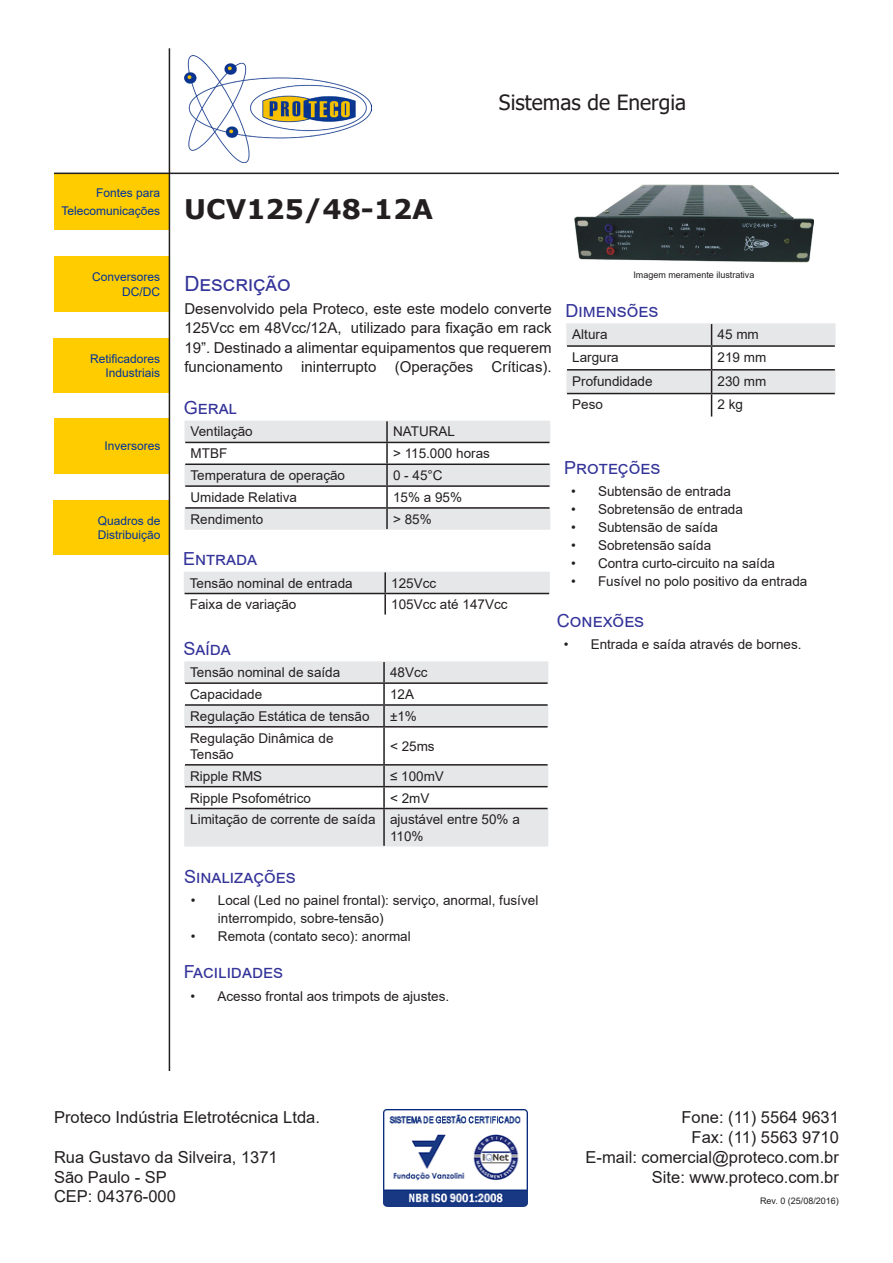
<style>
.page{position:relative;width:893px;height:1263px;background:#fff}
.page>*{position:absolute;margin:0;border:0;box-sizing:border-box;transform-origin:0 0}
.t1{font:700 27px "Verdana";color:#231f20}
.t2{font:21px "Tahoma";color:#231f20}
.t3{font:21px "Arial";color:#339}
.t4{font:18px "Arial";color:#339}
.t5{font:16.5px "Arial";color:#231f20}
.t6{font:15px/19.5px "Arial";color:#231f20;text-align:justify}
.t7{font:13.5px/16.2px "Arial";color:#231f20}
.t8{font:12px/14.4px "Arial";color:#039;text-align:right}
.t9{font:9px "Arial";color:#231f20}
</style>
<div class="page">
<div style="left:53px;top:338px;width:116px;height:55px;background:#fc0"></div>
<div style="left:54px;top:256px;width:115px;height:56px;background:#fc0"></div>
<div style="left:54px;top:174px;width:115px;height:56px;background:#fc0"></div>
<hr style="left:54px;top:173px;width:785px;height:1px;background:#231f20">
<img style="left:184px;top:55px;width:188px;height:107px">
<svg style="left:185px;top:421px;width:365px;height:109px"></svg>
<hr style="left:386px;top:421px;width:2px;height:21px;background:#231f20">
<hr style="left:185px;top:442px;width:202px;height:1px;background:#231f20">
<hr style="left:387px;top:442px;width:162px;height:1px;background:#231f20">
<hr style="left:386px;top:443px;width:2px;height:20px;background:#231f20">
<hr style="left:185px;top:463px;width:202px;height:2px;background:#231f20">
<hr style="left:387px;top:463px;width:162px;height:2px;background:#231f20">
<hr style="left:386px;top:465px;width:2px;height:20px;background:#231f20">
<hr style="left:185px;top:485px;width:202px;height:2px;background:#231f20">
<hr style="left:387px;top:485px;width:162px;height:2px;background:#231f20">
<hr style="left:386px;top:487px;width:2px;height:20px;background:#231f20">
<hr style="left:185px;top:507px;width:202px;height:2px;background:#231f20">
<hr style="left:387px;top:507px;width:162px;height:2px;background:#231f20">
<hr style="left:386px;top:509px;width:2px;height:20px;background:#231f20">
<div style="left:184px;top:572px;width:366px;height:21px;background:#e6e7e9"></div>
<hr style="left:384px;top:572px;width:2px;height:21px;background:#231f20">
<hr style="left:185px;top:593px;width:200px;height:1px;background:#231f20">
<hr style="left:385px;top:593px;width:164px;height:1px;background:#231f20">
<hr style="left:384px;top:594px;width:2px;height:21px;background:#231f20">
<svg style="left:184px;top:661px;width:364px;height:185px;fill:#e6e7e9"></svg>
<hr style="left:383px;top:662px;width:2px;height:20px;background:#231f20">
<hr style="left:185px;top:682px;width:199px;height:2px;background:#231f20">
<hr style="left:384px;top:682px;width:164px;height:2px;background:#231f20">
<hr style="left:383px;top:684px;width:2px;height:20px;background:#231f20">
<hr style="left:185px;top:704px;width:199px;height:2px;background:#231f20">
<hr style="left:384px;top:704px;width:164px;height:2px;background:#231f20">
<hr style="left:383px;top:706px;width:2px;height:20px;background:#231f20">
<hr style="left:185px;top:726px;width:199px;height:1px;background:#231f20">
<hr style="left:384px;top:726px;width:164px;height:1px;background:#231f20">
<hr style="left:383px;top:727px;width:2px;height:37px;background:#231f20">
<hr style="left:185px;top:764px;width:199px;height:2px;background:#231f20">
<hr style="left:384px;top:764px;width:164px;height:2px;background:#231f20">
<hr style="left:383px;top:766px;width:2px;height:20px;background:#231f20">
<hr style="left:185px;top:786px;width:199px;height:1px;background:#231f20">
<hr style="left:384px;top:786px;width:164px;height:1px;background:#231f20">
<hr style="left:383px;top:787px;width:2px;height:21px;background:#231f20">
<hr style="left:185px;top:808px;width:199px;height:1px;background:#231f20">
<hr style="left:384px;top:808px;width:164px;height:1px;background:#231f20">
<hr style="left:383px;top:809px;width:2px;height:37px;background:#231f20">
<svg style="left:566px;top:323px;width:270px;height:93px"></svg>
<div style="left:54px;top:500px;width:115px;height:55px;background:#fc0"></div>
<div style="left:54px;top:418px;width:115px;height:56px;background:#fc0"></div>
<hr style="left:169px;top:48px;width:1px;height:1023px;background:#231f20">
<img style="left:383px;top:1109px;width:144px;height:98px">
<img style="left:574px;top:185px;width:240px;height:77px">
<p class="t2" style="left:499px;top:88px;width:189px">Sistemas de Energia</p>
<p class="t8" style="left:61px;top:184px;width:100px;line-height:18px">Fontes para<br>Telecomunicações</p>
<p class="t8" style="left:92px;top:270px;width:70px">Conversores<br>DC/DC</p>
<p class="t8" style="left:90px;top:351px;width:72px">Retificadores<br>Industriais</p>
<p class="t8" style="left:105px;top:439px;width:58px">Inversores</p>
<p class="t8" style="left:98px;top:513px;width:64px;text-align:left">Quadros de<br>Distribuição</p>
<p class="t1" style="left:184px;top:190px;width:250px">UCV125/48-12A</p>
<p class="t9" style="left:633px;top:268px;width:123px">Imagem meramente ilustrativa</p>
<p class="t3" style="left:184px;top:269px;width:108px">Descrição</p>
<p class="t6" style="left:184px;top:299px;width:369px">Desenvolvido pela Proteco, este este modelo converte 125Vcc em 48Vcc/12A, utilizado para fixação em rack 19”. Destinado a alimentar equipamentos que requerem funcionamento ininterrupto (Operações Críticas).</p>
<p class="t4" style="left:184px;top:395px;width:55px">Geral</p>
<p class="t7" style="left:191px;top:423px;width:64px">Ventilação</p>
<p class="t7" style="left:393px;top:423px;width:64px">NATURAL</p>
<p class="t7" style="left:191px;top:445px;width:38px">MTBF</p>
<p class="t7" style="left:393px;top:445px;width:98px">&gt; 115.000 horas</p>
<p class="t7" style="left:191px;top:467px;width:156px">Temperatura de operação</p>
<p class="t7" style="left:393px;top:467px;width:51px">0 - 45°C</p>
<p class="t7" style="left:191px;top:489px;width:108px">Umidade Relativa</p>
<p class="t7" style="left:393px;top:489px;width:71px">15% a 95%</p>
<p class="t7" style="left:191px;top:511px;width:74px">Rendimento</p>
<p class="t7" style="left:393px;top:511px;width:40px">&gt; 85%</p>
<p class="t4" style="left:183px;top:546px;width:76px">Entrada</p>
<p class="t7" style="left:190px;top:575px;width:164px">Tensão nominal de entrada</p>
<p class="t7" style="left:391px;top:575px;width:47px">125Vcc</p>
<p class="t7" style="left:190px;top:596px;width:108px">Faixa de variação</p>
<p class="t7" style="left:391px;top:596px;width:118px">105Vcc até 147Vcc</p>
<p class="t4" style="left:183px;top:636px;width:49px">Saída</p>
<p class="t7" style="left:190px;top:664px;width:152px">Tensão nominal de saída</p>
<p class="t7" style="left:390px;top:664px;width:39px">48Vcc</p>
<p class="t7" style="left:190px;top:686px;width:74px">Capacidade</p>
<p class="t7" style="left:390px;top:686px;width:26px">12A</p>
<p class="t7" style="left:190px;top:708px;width:181px">Regulação Estática de tensão</p>
<p class="t7" style="left:390px;top:708px;width:28px">±1%</p>
<p class="t7" style="left:190px;top:730px;width:145px">Regulação Dinâmica de<br>Tensão</p>
<p class="t7" style="left:390px;top:738px;width:46px">&lt; 25ms</p>
<p class="t7" style="left:190px;top:768px;width:74px">Ripple RMS</p>
<p class="t7" style="left:390px;top:768px;width:55px">≤ 100mV</p>
<p class="t7" style="left:190px;top:789px;width:122px">Ripple Psofométrico</p>
<p class="t7" style="left:390px;top:789px;width:41px">&lt; 2mV</p>
<p class="t7" style="left:190px;top:811px;width:187px">Limitação de corrente de saída</p>
<p class="t7" style="left:390px;top:811px;width:131px">ajustável entre 50% a<br>110%</p>
<p class="t4" style="left:565px;top:298px;width:94px">Dimensões</p>
<p class="t7" style="left:572px;top:326px;width:37px">Altura</p>
<p class="t7" style="left:718px;top:326px;width:43px">45 mm</p>
<p class="t7" style="left:572px;top:349px;width:48px">Largura</p>
<p class="t7" style="left:718px;top:349px;width:50px">219 mm</p>
<p class="t7" style="left:572px;top:373px;width:82px">Profundidade</p>
<p class="t7" style="left:718px;top:373px;width:50px">230 mm</p>
<p class="t7" style="left:572px;top:396px;width:32px">Peso</p>
<p class="t7" style="left:718px;top:396px;width:27px">2 kg</p>
<p class="t4" style="left:564px;top:455px;width:98px">Proteções</p>
<p class="t7" style="left:571px;top:483px;width:161px">• Subtensão de entrada</p>
<p class="t7" style="left:571px;top:501px;width:173px">• Sobretensão de entrada</p>
<p class="t7" style="left:571px;top:519px;width:149px">• Subtensão de saída</p>
<p class="t7" style="left:571px;top:537px;width:142px">• Sobretensão saída</p>
<p class="t7" style="left:571px;top:555px;width:206px">• Contra curto-circuito na saída</p>
<p class="t7" style="left:571px;top:573px;width:238px">• Fusível no polo positivo da entrada</p>
<p class="t4" style="left:557px;top:608px;width:89px">Conexões</p>
<p class="t7" style="left:564px;top:636px;width:239px">• Entrada e saída através de bornes.</p>
<p class="t4" style="left:184px;top:864px;width:113px">Sinalizações</p>
<p class="t7" style="left:218px;top:891px;width:322px;line-height:18px;text-indent:-27px">• Local (Led no painel frontal): serviço, anormal, fusível interrompido, sobre-tensão)</p>
<p class="t7" style="left:191px;top:928px;width:221px">• Remota (contato seco): anormal</p>
<p class="t4" style="left:184px;top:960px;width:101px">Facilidades</p>
<p class="t7" style="left:190px;top:988px;width:260px">• Acesso frontal aos trimpots de ajustes.</p>
<p class="t5" style="left:54px;top:1106px;width:267px">Proteco Indústria Eletrotécnica Ltda.</p>
<p class="t5" style="left:54px;top:1146px;width:225px">Rua Gustavo da Silveira, 1371</p>
<p class="t5" style="left:54px;top:1165px;width:114px">São Paulo - SP</p>
<p class="t5" style="left:54px;top:1185px;width:123px">CEP: 04376-000</p>
<p class="t5" style="left:681px;top:1106px;width:159px">Fone: (11) 5564 9631</p>
<p class="t5" style="left:692px;top:1126px;width:149px">Fax: (11) 5563 9710</p>
<p class="t5" style="left:586px;top:1146px;width:255px">E-mail: comercial@proteco.com.br</p>
<p class="t5" style="left:652px;top:1165px;width:189px">Site: www.proteco.com.br</p>
<p class="t9" style="left:760px;top:1195px;width:80px">Rev. 0 (25/08/2016)</p>
</div>
